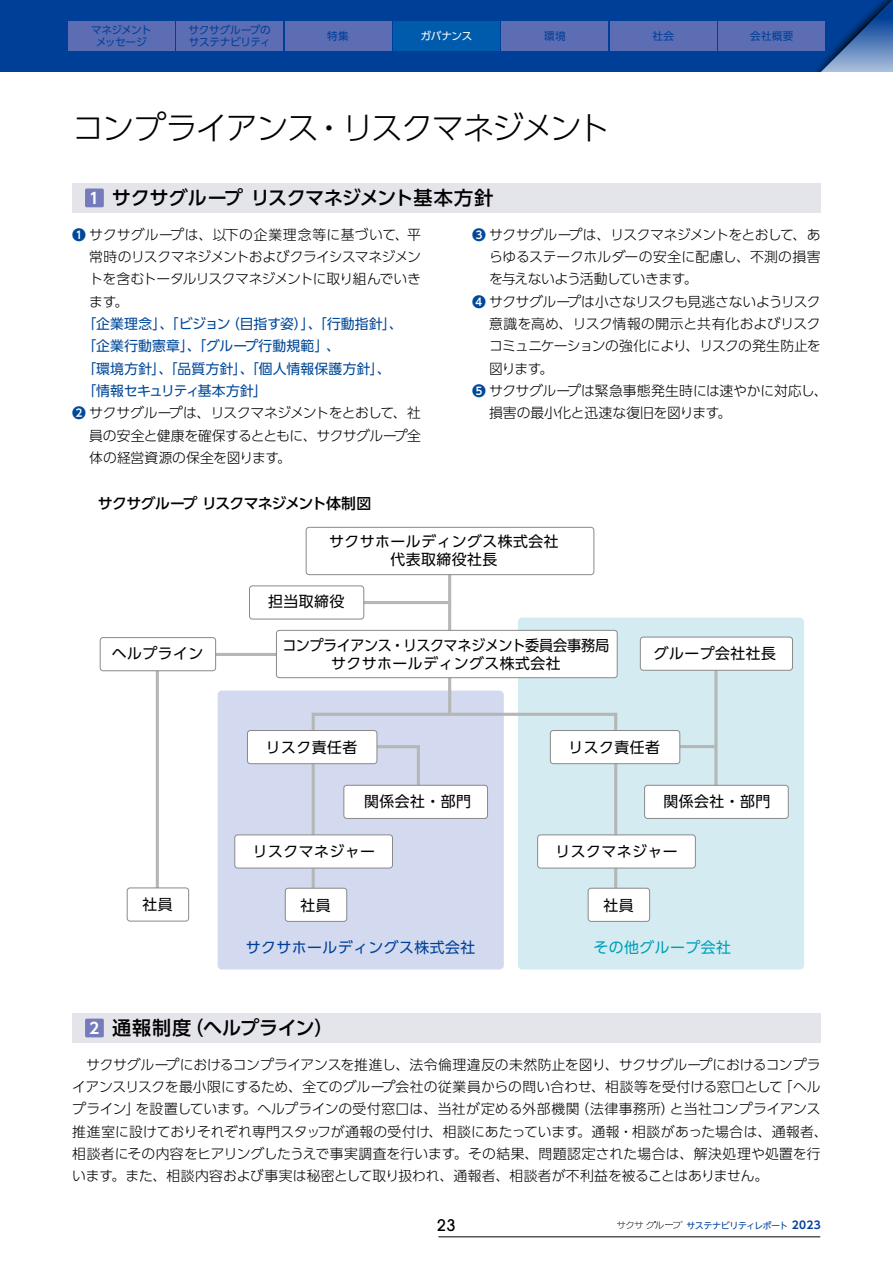
<style>
.page{position:relative;width:893px;height:1263px;background:#fff}
.page>*{position:absolute;margin:0;border:0;box-sizing:border-box;transform-origin:0 0}
.t1{font:300 31.95px "UD Shin Go Pr 6 N";letter-spacing:-.055em;color:#000}
.t2{font:500 19.2px "UD Shin Go Pr 6 N";letter-spacing:-.015em;color:#000}
.t3{font:500 19.2px "UD Shin Go Pr 6 N";letter-spacing:.005em;color:#000}
.t4{font:500 15.9px "ITC Avant Garde Pro";color:#000}
.t5{font:14.85px/18px "UD Shin Go Pro";letter-spacing:.03em;color:#000;text-align:center}
.t6{font:14.85px/18px "UD Shin Go Pro";letter-spacing:-.01em;color:#000;text-align:center;scale:.95 1}
.t7{font:500 14.85px "UD Shin Go Pro";letter-spacing:-.05em;color:#000}
.t8{font:14.85px "UD Shin Go Pro";letter-spacing:.03em;color:#003f98}
.t9{font:14.85px "UD Shin Go Pro";letter-spacing:.03em;color:#009fb9}
.t10{font:300 13.8px/22.4px "UD Shin Go Pr 6 N";letter-spacing:-.01em;color:#000;text-align:justify}
.t11{font:300 13.8px "UD Shin Go Pr 6 N";letter-spacing:-.035em;color:#000}
.t12{font:13.8px "UD Shin Go Pr 6 N";letter-spacing:.01em;color:#004898}
.t13{font:300 13.8px "UD Shin Go Pr 6 N";letter-spacing:-.045em;color:#000}
.t14{font:300 13.8px "UD Shin Go Pr 6 N";letter-spacing:-.03em;color:#000}
.t15{font:13.8px "UD Shin Go Pr 6 N";letter-spacing:-.085em;color:#004898}
.t16{font:10.65px/11.7px "UD Shin Go Pr 6 N";letter-spacing:-.02em;color:#003f98}
.t17{font:10.65px/11.7px "UD Shin Go Pr 6 N";letter-spacing:-.065em;color:#003f98;text-align:center}
.t18{font:10.65px "UD Shin Go Pr 6 N";letter-spacing:-.025em;color:#fff}
.t19{font:9px "UD Shin Go NT Pr 6 N";letter-spacing:-.065em;color:#003f98}
.s1{font-family:"UD Shin Go Pr 6 N De";font-weight:700;font-size:15.3px;color:#fff}
.s2{font-family:"UD Shin Go Pr 6 N De";font-weight:700;color:#004898}
.s3{font-family:"UD Shin Go NT Pr 6 N De";font-weight:700;font-size:10.65px}
</style>
<div class="page">
<div style="left:0;top:0;width:802px;height:72px;background:#003f98"></div>
<img style="left:802px;top:0;width:91px;height:72px">
<div style="left:72px;top:183px;width:749px;height:30px;background:#e4e4eb"></div>
<div style="left:85px;top:188px;width:19px;height:19px;background:#767cbb;border-radius:2px"></div>
<div style="left:518px;top:618px;width:286px;height:351px;background:#d4ecf1;border-radius:4px"></div>
<div style="left:218px;top:690px;width:286px;height:279px;background:#d3daef;border-radius:4px"></div>
<hr style="left:448px;top:569px;width:3px;height:145px;background:#b5b6b6">
<svg style="left:318px;top:711px;width:301px;height:189px"></svg>
<hr style="left:714px;top:644px;width:3px;height:158px;background:#b5b6b6">
<hr style="left:665px;top:745px;width:50px;height:3px;background:#b5b6b6">
<svg style="left:154px;top:651px;width:164px;height:244px"></svg>
<hr style="left:351px;top:601px;width:97px;height:3px;background:#b5b6b6">
<svg style="left:360px;top:744px;width:61px;height:41px"></svg>
<div style="left:249px;top:586px;width:115px;height:33px;background:#fff;border-radius:3px"></div>
<div style="left:249px;top:585px;width:115px;height:34px;border:1px solid #898989;border-radius:3px"></div>
<div style="left:645px;top:785px;width:143px;height:33px;background:#fff;border-radius:3px"></div>
<div style="left:644px;top:785px;width:145px;height:34px;border:1px solid #898989;border-radius:3px"></div>
<div style="left:640px;top:637px;width:152px;height:33px;background:#fff;border-radius:3px"></div>
<div style="left:640px;top:637px;width:153px;height:34px;border:1px solid #898989;border-radius:3px"></div>
<div style="left:100px;top:638px;width:116px;height:33px;background:#fff;border-radius:3px"></div>
<div style="left:100px;top:637px;width:116px;height:34px;border:1px solid #898989;border-radius:3px"></div>
<div style="left:550px;top:730px;width:130px;height:34px;background:#fff;border-radius:3px"></div>
<div style="left:550px;top:730px;width:130px;height:34px;border:1px solid #898989;border-radius:3px"></div>
<div style="left:127px;top:888px;width:62px;height:33px;background:#fff;border-radius:3px"></div>
<div style="left:127px;top:887px;width:62px;height:34px;border:1px solid #898989;border-radius:3px"></div>
<div style="left:588px;top:888px;width:62px;height:33px;background:#fff;border-radius:3px"></div>
<div style="left:588px;top:888px;width:62px;height:34px;border:1px solid #898989;border-radius:3px"></div>
<div style="left:538px;top:835px;width:157px;height:33px;background:#fff;border-radius:3px"></div>
<div style="left:537px;top:834px;width:159px;height:34px;border:1px solid #898989;border-radius:3px"></div>
<div style="left:344px;top:785px;width:143px;height:33px;background:#fff;border-radius:3px"></div>
<div style="left:343px;top:785px;width:145px;height:34px;border:1px solid #898989;border-radius:3px"></div>
<div style="left:247px;top:730px;width:130px;height:34px;background:#fff;border-radius:3px"></div>
<div style="left:247px;top:730px;width:130px;height:34px;border:1px solid #898989;border-radius:3px"></div>
<div style="left:285px;top:888px;width:62px;height:33px;background:#fff;border-radius:3px"></div>
<div style="left:285px;top:888px;width:62px;height:34px;border:1px solid #898989;border-radius:3px"></div>
<div style="left:235px;top:835px;width:157px;height:33px;background:#fff;border-radius:3px"></div>
<div style="left:234px;top:834px;width:159px;height:34px;border:1px solid #898989;border-radius:3px"></div>
<div style="left:306px;top:527px;width:288px;height:48px;background:#fff;border-radius:3px"></div>
<div style="left:306px;top:527px;width:288px;height:48px;border:1px solid #898989;border-radius:3px"></div>
<div style="left:276px;top:630px;width:341px;height:48px;background:#fff;border-radius:3px"></div>
<div style="left:276px;top:630px;width:342px;height:48px;border:1px solid #898989;border-radius:3px"></div>
<div style="left:72px;top:1013px;width:749px;height:30px;background:#e4e4eb"></div>
<div style="left:85px;top:1018px;width:19px;height:19px;background:#767cbb;border-radius:2px"></div>
<div style="left:68px;top:21px;width:106px;height:30px;background:#5c6db3"></div>
<div style="left:502px;top:21px;width:106px;height:30px;background:#5c6db3"></div>
<div style="left:285px;top:21px;width:106px;height:30px;background:#5c6db3"></div>
<div style="left:719px;top:21px;width:106px;height:30px;background:#5c6db3"></div>
<div style="left:176px;top:21px;width:107px;height:30px;background:#5c6db3"></div>
<div style="left:610px;top:21px;width:106px;height:30px;background:#5c6db3"></div>
<div style="left:393px;top:21px;width:107px;height:30px;background:#005bac"></div>
<hr style="left:438px;top:1236px;width:382px;height:1px;background:#000">
<svg style="left:617px;top:1221px;width:65px;height:8px"></svg>
<p class="t16" style="left:188px;top:24px;width:84px">サクサグループのサステナビリティ</p>
<p class="t18" style="left:420px;top:28px;width:54px">ガバナンス</p>
<p class="t16" style="left:652px;top:30px;width:23px">社会</p>
<p class="t17" style="left:91px;top:24px;width:62px">マネジメントメッセージ</p>
<p class="t16" style="left:327px;top:30px;width:23px">特集</p>
<p class="t16" style="left:544px;top:30px;width:23px">環境</p>
<p class="t16" style="left:750px;top:30px;width:45px">会社概要</p>
<h1 class="t1" style="left:72px;top:102px;width:539px">コンプライアンス・リスクマネジメント</h1>
<h2 class="t2" style="left:89px;top:182px;width:406px"><span class="s1">1</span> サクサグループ リスクマネジメント基本方針</h2>
<p class="t10" style="left:89px;top:223px;width:333px;text-indent:-17px"><span class="s2">❶</span> サクサグループは、以下の企業理念等に基づいて､平常時のリスクマネジメントおよびクライシスマネジメントを含むトータルリスクマネジメントに取り組んでいきます。</p>
<p class="t12" style="left:82px;top:313px;width:322px">「企業理念」、「ビジョン（目指す姿）」、「行動指針」、</p>
<p class="t12" style="left:82px;top:335px;width:259px">「企業行動憲章」、「グループ行動規範」、</p>
<p class="t12" style="left:82px;top:357px;width:310px">「環境方針」、「品質方針」、「個人情報保護方針」、</p>
<p class="t15" style="left:82px;top:379px;width:186px">「情報セキュリティ基本⽅針」</p>
<p class="t11" style="left:72px;top:402px;width:350px"><span class="s2">❷</span> サクサグループは、リスクマネジメントをとおして、社</p>
<p class="t11" style="left:89px;top:424px;width:333px">員の安全と健康を確保するとともに、サクサグループ全</p>
<p class="t10" style="left:89px;top:446px;width:203px">体の経営資源の保全を図ります。</p>
<p class="t7" style="left:98px;top:491px;width:275px">サクサグループ リスクマネジメント体制図</p>
<p class="t11" style="left:472px;top:223px;width:350px"><span class="s2">❸</span> サクサグループは、リスクマネジメントをとおして、あ</p>
<p class="t10" style="left:489px;top:245px;width:333px">らゆるステークホルダーの安全に配慮し、不測の損害</p>
<p class="t13" style="left:489px;top:268px;width:210px">を与えないよう活動していきます。</p>
<p class="t14" style="left:472px;top:290px;width:350px"><span class="s2">❹</span> サクサグループは小さなリスクも見逃さないようリスク</p>
<p class="t10" style="left:489px;top:312px;width:333px">意識を高め、リスク情報の開示と共有化およびリスク</p>
<p class="t13" style="left:489px;top:335px;width:333px">コミュニケーションの強化により、リスクの発生防止を</p>
<p class="t10" style="left:489px;top:357px;width:66px">図ります。</p>
<p class="t10" style="left:472px;top:379px;width:357px"><span class="s2">❺</span> サクサグループは緊急事態発生時には速やかに対応し、</p>
<p class="t10" style="left:489px;top:401px;width:244px">損害の最小化と迅速な復旧を図ります。</p>
<p class="t5" style="left:112px;top:644px;width:93px">ヘルプライン</p>
<p class="t5" style="left:329px;top:532px;width:231px">サクサホールディングス株式会社代表取締役社長</p>
<p class="t5" style="left:268px;top:592px;width:78px">担当取締役</p>
<p class="t6" style="left:282px;top:635px;width:346px">コンプライアンス・リスクマネジメント委員会事務局サクサホールディングス株式会社</p>
<p class="t5" style="left:654px;top:644px;width:124px">グループ会社社長</p>
<p class="t5" style="left:266px;top:738px;width:93px">リスク責任者</p>
<p class="t5" style="left:569px;top:738px;width:93px">リスク責任者</p>
<p class="t5" style="left:364px;top:792px;width:108px">関係会社・部門</p>
<p class="t5" style="left:663px;top:792px;width:108px">関係会社・部門</p>
<p class="t5" style="left:253px;top:842px;width:124px">リスクマネジャー</p>
<p class="t5" style="left:556px;top:842px;width:124px">リスクマネジャー</p>
<p class="t5" style="left:143px;top:895px;width:32px">社員</p>
<p class="t5" style="left:603px;top:895px;width:32px">社員</p>
<p class="t5" style="left:300px;top:895px;width:32px">社員</p>
<p class="t8" style="left:246px;top:935px;width:231px">サクサホールディングス株式会社</p>
<p class="t9" style="left:593px;top:935px;width:139px">その他グループ会社</p>
<h2 class="t3" style="left:89px;top:1012px;width:246px"><span class="s1">2</span> 通報制度（ヘルプライン）</h2>
<p class="t10" style="left:72px;top:1053px;width:757px;text-align:left;text-indent:14px">サクサグループにおけるコンプライアンスを推進し、法令倫理違反の未然防止を図り、サクサグループにおけるコンプライアンスリスクを最小限にするため、全てのグループ会社の従業員からの問い合わせ、相談等を受付ける窓口として「ヘルプライン」を設置しています。ヘルプラインの受付窓口は、当社が定める外部機関（法律事務所）と当社コンプライアンス推進室に設けておりそれぞれ専門スタッフが通報の受付け、相談にあたっています。通報・相談があった場合は、通報者、相談者にその内容をヒアリングしたうえで事実調査を行います。その結果、問題認定された場合は、解決処理や処置を行います。また、相談内容および事実は秘密として取り扱われ、通報者、相談者が不利益を被ることはありません。</p>
<p class="t4" style="left:437px;top:1215px;width:20px">23</p>
<p class="t19" style="left:686px;top:1218px;width:136px">サステナビリティレポート <span class="s3">2023</span></p>
</div>
